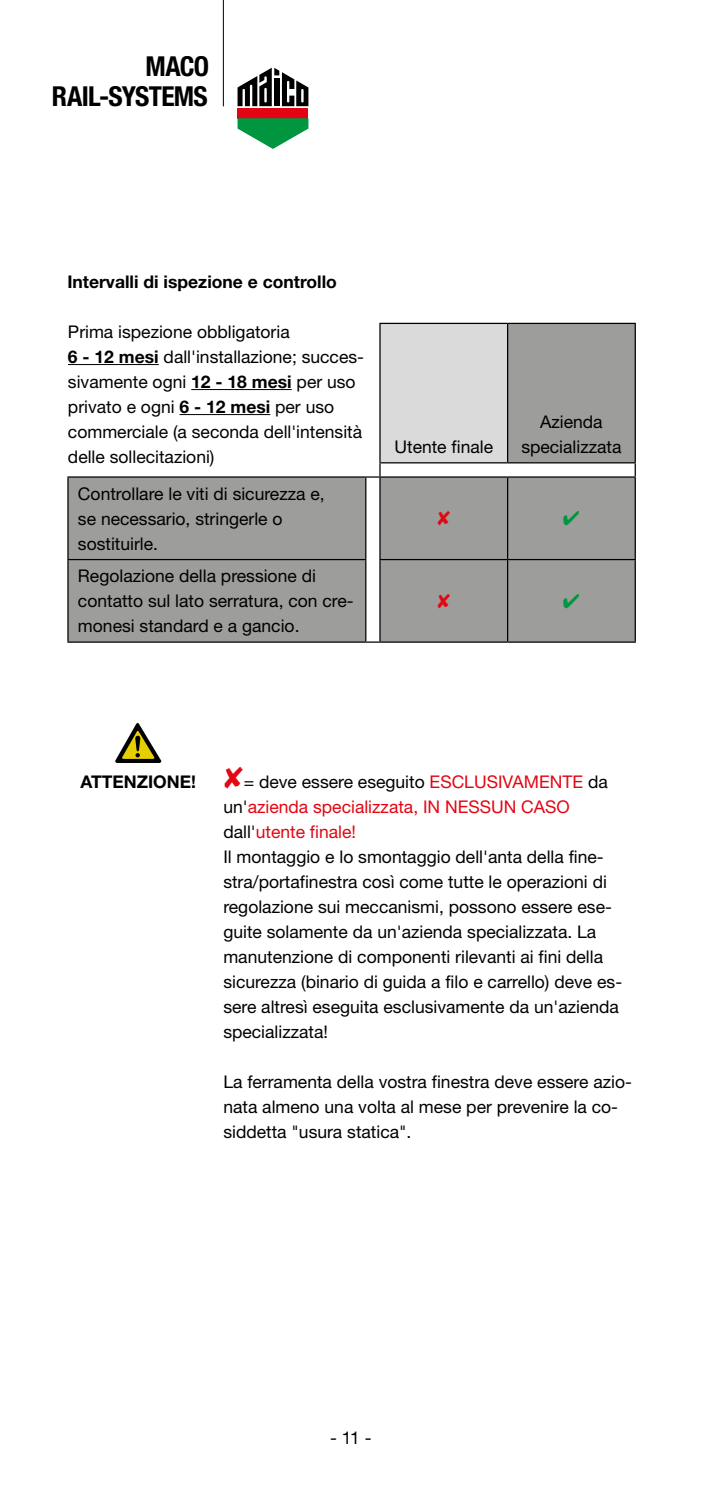
<style>
.page{position:relative;width:702px;height:1489px;background:#fff}
.page>*{position:absolute;margin:0;border:0;box-sizing:border-box;transform-origin:0 0}
.t1{font:700 condensed 27.5px/30px "Helvetica Neue LT Pro";letter-spacing:-.025em;color:#000;text-align:right}
.Body_-_DARK{font:17.5px/25px "Helvetica Neue LT Pro";color:#000}
.TABLE_-_Body_-_DARK{font:17.5px/25px "Helvetica Neue LT Pro";color:#000}
.Body_-_DARK-2{font:17.5px/25px "Helvetica Neue LT Pro";color:#e30613}
.TABLE_-_Body_mittle{font:17.5px/25px "Helvetica Neue LT Pro";color:#000;text-align:center}
.Body_bold_-_DARK{font:700 17.5px "Helvetica Neue LT Pro";color:#000}
.SYMBOL_-_Body_bold{font:700 17.5px "Helvetica Neue LT Pro";color:#000}
.s1{font-weight:700}
.s2{color:#000}
</style>
<div class="page">
<hr style="left:223px;top:0;width:1px;height:106px;background:#000">
<div style="left:237px;top:108px;width:71px;height:10px;background:#e30413"></div>
<svg style="left:237px;top:118px;width:71px;height:31px"></svg>
<svg style="left:237px;top:68px;width:71px;height:38px"></svg>
<svg style="left:68px;top:324px;width:566px;height:317px;fill:#9d9d9c"></svg>
<hr style="left:379px;top:323px;width:128px;height:1px;background:#000">
<hr style="left:379px;top:324px;width:1px;height:138px;background:#000">
<hr style="left:507px;top:323px;width:129px;height:1px;background:#000">
<hr style="left:507px;top:324px;width:1px;height:138px;background:#000">
<hr style="left:634px;top:324px;width:2px;height:138px;background:#000">
<hr style="left:379px;top:462px;width:128px;height:1px;background:#000">
<hr style="left:507px;top:462px;width:129px;height:1px;background:#000">
<svg style="left:634px;top:463px;width:2px;height:13px"></svg>
<hr style="left:67px;top:476px;width:299px;height:1px;background:#000">
<hr style="left:67px;top:477px;width:2px;height:82px;background:#000">
<hr style="left:365px;top:477px;width:1px;height:82px;background:#000">
<hr style="left:380px;top:476px;width:127px;height:1px;background:#000">
<hr style="left:379px;top:477px;width:1px;height:82px;background:#000">
<hr style="left:507px;top:476px;width:129px;height:1px;background:#000">
<hr style="left:507px;top:477px;width:1px;height:82px;background:#000">
<hr style="left:634px;top:477px;width:2px;height:82px;background:#000">
<hr style="left:67px;top:559px;width:299px;height:1px;background:#000">
<hr style="left:67px;top:560px;width:2px;height:81px;background:#000">
<hr style="left:365px;top:560px;width:1px;height:81px;background:#000">
<hr style="left:379px;top:559px;width:128px;height:1px;background:#000">
<hr style="left:379px;top:560px;width:1px;height:81px;background:#000">
<hr style="left:507px;top:559px;width:129px;height:1px;background:#000">
<hr style="left:507px;top:560px;width:1px;height:81px;background:#000">
<hr style="left:634px;top:560px;width:2px;height:81px;background:#000">
<hr style="left:67px;top:641px;width:299px;height:1px;background:#000">
<hr style="left:380px;top:641px;width:127px;height:1px;background:#000">
<hr style="left:507px;top:641px;width:129px;height:1px;background:#000">
<svg style="left:366px;top:463px;width:14px;height:14px"></svg>
<svg style="left:366px;top:641px;width:14px;height:1px"></svg>
<hr style="left:68px;top:364px;width:91px;height:1px;background:#000">
<hr style="left:191px;top:389px;width:101px;height:1px;background:#000">
<hr style="left:179px;top:414px;width:91px;height:1px;background:#000">
<svg style="left:115px;top:723px;width:46px;height:40px"></svg>
<svg style="left:437px;top:511px;width:13px;height:14px"></svg>
<svg style="left:563px;top:511px;width:16px;height:14px"></svg>
<svg style="left:437px;top:593px;width:13px;height:15px"></svg>
<svg style="left:563px;top:593px;width:16px;height:15px"></svg>
<h1 class="t1" style="left:52px;top:52px;width:159px">MACO<br>RAIL-SYSTEMS</h1>
<p class="Body_bold_-_DARK" style="left:67px;top:270px;width:271px">Intervalli di ispezione e controllo</p>
<p class="Body_-_DARK" style="left:68px;top:318px;width:223px">Prima ispezione obbligatoria</p>
<p class="Body_-_DARK" style="left:68px;top:343px;width:297px"><span class="s1">6 - 12 mesi</span> dall'installazione; succes&shy;sivamente ogni <span class="s1">12 - 18 mesi</span> per uso privato e ogni <span class="s1">6 - 12 mesi</span> per uso commerciale (a seconda dell'intensità delle sollecitazioni)</p>
<p class="TABLE_-_Body_-_DARK" style="left:78px;top:480px;width:248px">Controllare le viti di sicurezza e, se necessario, stringerle o sostituirle.</p>
<p class="TABLE_-_Body_-_DARK" style="left:78px;top:563px;width:277px">Regolazione della pressione di contatto sul lato serratura, con cre&shy;monesi standard e a gancio.</p>
<p class="TABLE_-_Body_mittle" style="left:394px;top:433px;width:100px">Utente finale</p>
<p class="TABLE_-_Body_mittle" style="left:521px;top:408px;width:102px">Azienda specializzata</p>
<p class="SYMBOL_-_Body_bold" style="left:80px;top:770px;width:117px">ATTENZIONE!</p>
<p class="Body_-_DARK-2" style="left:223px;top:768px;width:386px;text-indent:20px"><span class="s2">= deve essere eseguito</span> ESCLUSIVAMENTE <span class="s2">da un'</span>azienda specializzata, IN NESSUN CASO <span class="s2">dall'</span>utente finale!</p>
<p class="Body_-_DARK" style="left:223px;top:843px;width:400px">Il montaggio e lo smontaggio dell'anta della fine&shy;stra/portafinestra così come tutte le operazioni di regolazione sui meccanismi, possono essere ese&shy;guite solamente da un'azienda specializzata. La manutenzione di componenti rilevanti ai fini della sicurezza (binario di guida a filo e carrello) deve es&shy;sere altresì eseguita esclusivamente da un'azienda specializzata!</p>
<p class="Body_-_DARK" style="left:223px;top:1068px;width:410px">La ferramenta della vostra finestra deve essere azio&shy;nata almeno una volta al mese per prevenire la co&shy;siddetta "usura statica".</p>
<p class="Body_-_DARK" style="left:330px;top:1424px;width:43px">- 11 -</p>
</div>
